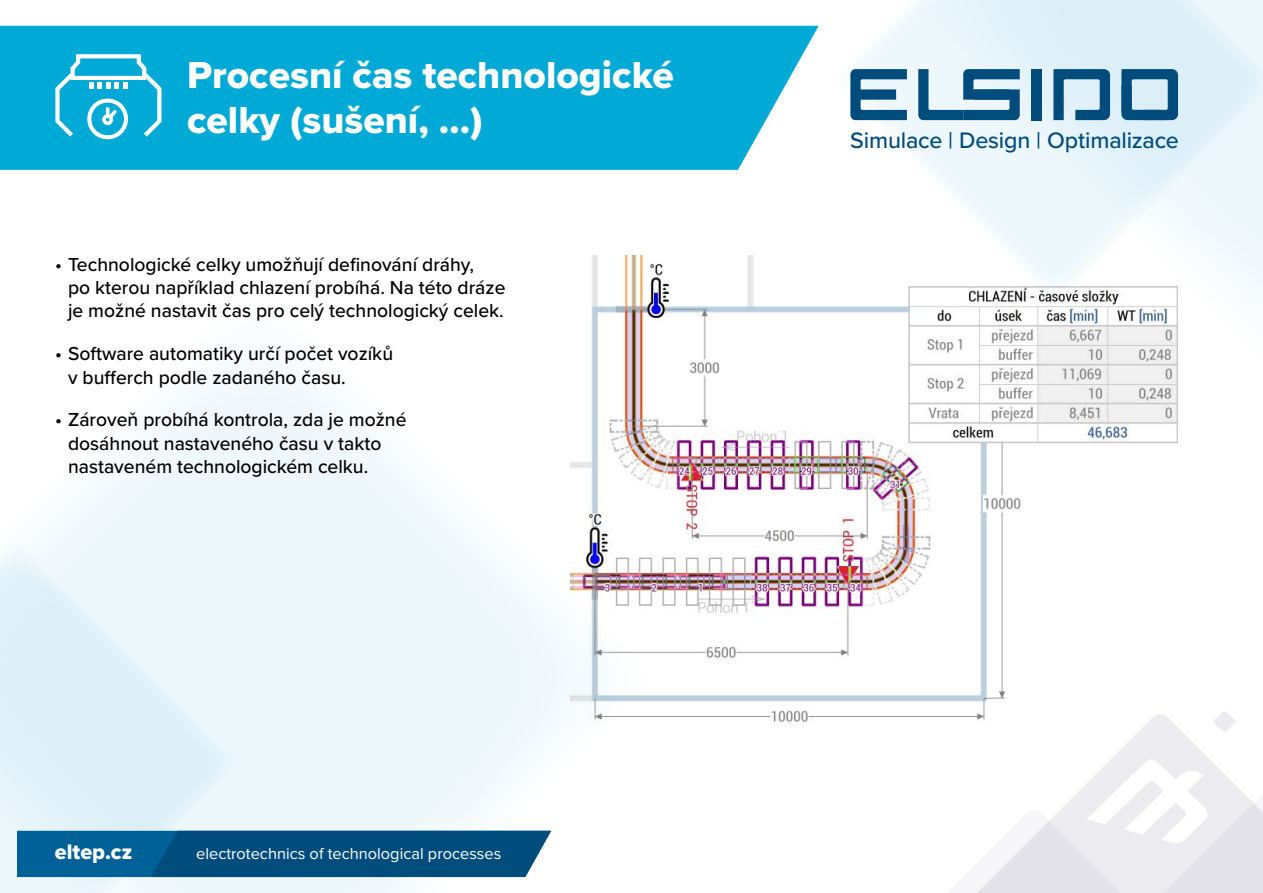
<style>
.page{position:relative;width:1263px;height:893px;background:#fff}
.page>*{position:absolute;margin:0;border:0;box-sizing:border-box;transform-origin:0 0}
.titulek{font:39px/45px "Proxima Nova Extrabld";color:#fff}
.t1{font:500 23.25px "Proxima Nova";letter-spacing:-.005em;color:#004d7d}
.t2{font:21.75px "Proxima Nova Extrabld";color:#fff}
.t3{font:500 19.5px/23.4px "Proxima Nova";color:#000}
.t4{font:16.35px "Proxima Nova";color:#fff}
</style>
<div class="page">
<svg style="left:47px;top:365px;width:523px;height:528px;fill:#eff8fc"></svg>
<svg style="left:0;top:540px;width:240px;height:353px;background:#e4f2fa"></svg>
<svg style="left:854px;top:0;width:409px;height:292px;fill:#edf7fc"></svg>
<svg style="left:977px;top:712px;width:286px;height:181px"></svg>
<svg style="left:17px;top:831px;width:534px;height:46px;background:#045587"></svg>
<div style="left:0;top:26px;width:819px;height:144px;background:#00a9d6"></div>
<svg style="left:55px;top:54px;width:106px;height:85px"></svg>
<img style="left:570px;top:255px;width:608px;height:478px">
<svg style="left:850px;top:69px;width:57px;height:51px;background:#598dac"></svg>
<svg style="left:1053px;top:69px;width:57px;height:51px;background:#6194b2"></svg>
<svg style="left:1121px;top:69px;width:57px;height:51px;background:#558cad"></svg>
<div style="left:1031px;top:69px;width:10px;height:51px;background:#004d7d"></div>
<svg style="left:918px;top:69px;width:102px;height:51px;background:#6c9bb7"></svg>
<p class="titulek" style="left:187px;top:52px;width:488px">Procesní čas technologické celky (sušení, …)</p>
<p class="t3" style="left:68px;top:252px;width:439px;text-indent:-13px">• Technologické celky umožňují definování dráhy,<br>po kterou například chlazení probíhá. Na této dráze je možné nastavit čas pro celý technologický celek.</p>
<p class="t3" style="left:68px;top:341px;width:327px;text-indent:-13px">• Software automatiky určí počet vozíků v bufferch podle zadaného času.</p>
<p class="t3" style="left:68px;top:407px;width:340px;text-indent:-13px">• Zároveň probíhá kontrola, zda je možné dosáhnout nastaveného času v takto nastaveném technologickém celku.</p>
<p class="t2" style="left:55px;top:836px;width:79px">eltep.cz</p>
<p class="t4" style="left:196px;top:841px;width:307px">electrotechnics of technological processes</p>
<p class="t1" style="left:850px;top:123px;width:330px">Simulace | Design | Optimalizace</p>
</div>
